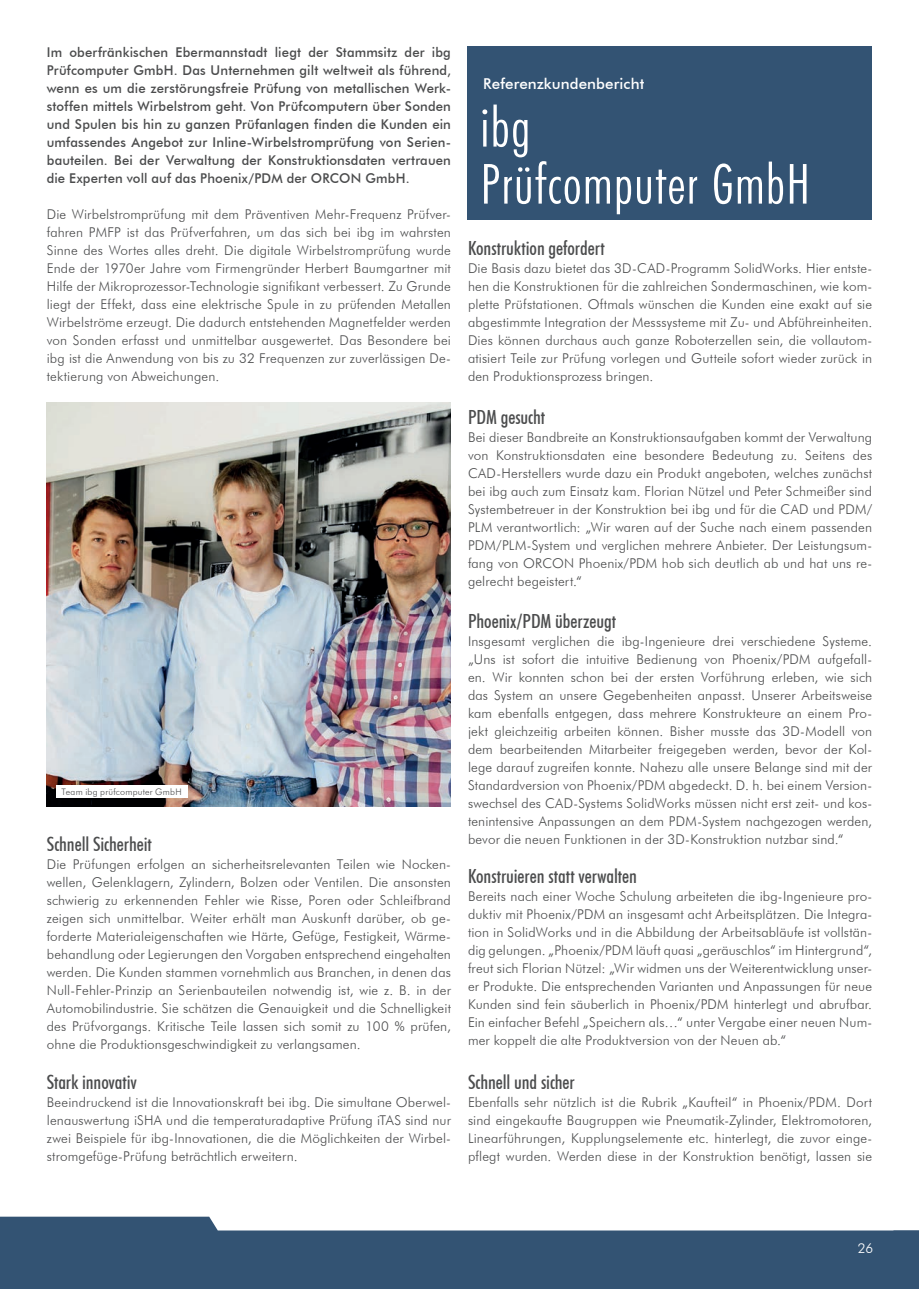
<style>
.page{position:relative;width:919px;height:1289px;background:#fff}
.page>*{position:absolute;margin:0;border:0;box-sizing:border-box;transform-origin:0 0}
.t1{font:300 condensed 55.5px/57px "Futura BT";letter-spacing:.02em;color:#fff}
.t2{font:500 condensed 19.5px "Futura BT";letter-spacing:-.005em;color:#4b4c4d}
.t3{font:500 15px "Futura BT";letter-spacing:.01em;color:#fff}
.t4{font:300 13.5px/18px "Futura BT";letter-spacing:.01em;color:#4b4c4d;text-align:justify}
.t5{font:500 13.5px/18px "Futura BT";letter-spacing:.01em;color:#4b4c4d;text-align:justify}
.t6{font:300 13.5px "Futura BT";color:#fff}
.t7{font:300 9px "Futura BT";letter-spacing:.025em;color:#4b4c4d}
</style>
<div class="page">
<svg style="left:0;top:1216px;width:918px;height:72px;background:#526d88"></svg>
<div style="left:467px;top:47px;width:404px;height:173px;background:#335373"></div>
<img style="left:47px;top:402px;width:404px;height:404px">
<div style="left:56px;top:785px;width:132px;height:12px;background:#fff"></div>
<p class="t5" style="left:47px;top:43px;width:405px">Im oberfränkischen Ebermannstadt liegt der Stammsitz der ibg Prüfcomputer GmbH. Das Unternehmen gilt weltweit als führend, wenn es um die zerstörungsfreie Prüfung von metallischen Werk&shy;stoffen mittels Wirbelstrom geht. Von Prüfcomputern über Sonden und Spulen bis hin zu ganzen Prüfanlagen finden die Kunden ein umfassendes Angebot zur Inline-Wirbelstromprüfung von Serien&shy;bauteilen. Bei der Verwaltung der Konstruktionsdaten vertrauen die Experten voll auf das Phoenix/PDM der ORCON GmbH.</p>
<p class="t4" style="left:47px;top:205px;width:405px">Die Wirbelstromprüfung mit dem Präventiven Mehr-Frequenz Prüfver&shy;fahren PMFP ist das Prüfverfahren, um das sich bei ibg im wahrsten Sinne des Wortes alles dreht. Die digitale Wirbelstromprüfung wurde Ende der 1970er Jahre vom Firmengründer Herbert Baumgartner mit Hilfe der Mikroprozessor-Technologie signifikant verbessert. Zu Grunde liegt der Effekt, dass eine elektrische Spule in zu prüfenden Metallen Wirbelströme erzeugt. Die dadurch entstehenden Magnetfelder werden von Sonden erfasst und unmittelbar ausgewertet. Das Besondere bei ibg ist die Anwendung von bis zu 32 Frequenzen zur zuverlässigen De&shy;tektierung von Abweichungen.</p>
<p class="t7" style="left:62px;top:786px;width:121px">Team ibg prüfcomputer GmbH</p>
<h2 class="t2" style="left:47px;top:832px;width:107px">Schnell Sicherheit</h2>
<p class="t4" style="left:47px;top:854px;width:405px">Die Prüfungen erfolgen an sicherheitsrelevanten Teilen wie Nocken&shy;wellen, Gelenklagern, Zylindern, Bolzen oder Ventilen. Die ansonsten schwierig zu erkennenden Fehler wie Risse, Poren oder Schleifbrand zeigen sich unmittelbar. Weiter erhält man Auskunft darüber, ob ge&shy;forderte Materialeigenschaften wie Härte, Gefüge, Festigkeit, Wärme&shy;behandlung oder Legierungen den Vorgaben entsprechend eingehalten werden. Die Kunden stammen vornehmlich aus Branchen, in denen das Null-Fehler-Prinzip an Serienbauteilen notwendig ist, wie z. B. in der Automobilindustrie. Sie schätzen die Genauigkeit und die Schnelligkeit des Prüfvorgangs. Kritische Teile lassen sich somit zu 100 % prüfen, ohne die Produktionsgeschwindigkeit zu verlangsamen.</p>
<h2 class="t2" style="left:47px;top:1069px;width:92px">Stark innovativ</h2>
<p class="t4" style="left:47px;top:1092px;width:405px">Beeindruckend ist die Innovationskraft bei ibg. Die simultane Oberwel&shy;lenauswertung iSHA und die temperaturadaptive Prüfung iTAS sind nur zwei Beispiele für ibg-Innovationen, die die Möglichkeiten der Wirbel&shy;stromgefüge-Prüfung beträchtlich erweitern.</p>
<p class="t3" style="left:483px;top:75px;width:163px">Referenzkundenbericht</p>
<h1 class="t1" style="left:480px;top:98px;width:332px">ibg<br>Prüfcomputer GmbH</h1>
<h2 class="t2" style="left:468px;top:236px;width:138px">Konstruktion gefordert</h2>
<p class="t4" style="left:468px;top:259px;width:405px">Die Basis dazu bietet das 3D-CAD-Programm SolidWorks. Hier entste&shy;hen die Konstruktionen für die zahlreichen Sondermaschinen, wie kom&shy;plette Prüfstationen. Oftmals wünschen die Kunden eine exakt auf sie abgestimmte Integration der Messsysteme mit Zu- und Abführeinheiten.<br>Dies können durchaus auch ganze Roboterzellen sein, die vollautom&shy;atisiert Teile zur Prüfung vorlegen und Gutteile sofort wieder zurück in den Produktionsprozess bringen.</p>
<h2 class="t2" style="left:468px;top:405px;width:79px">PDM gesucht</h2>
<p class="t4" style="left:468px;top:428px;width:405px">Bei dieser Bandbreite an Konstruktionsaufgaben kommt der Verwaltung von Konstruktionsdaten eine besondere Bedeutung zu. Seitens des CAD-Herstellers wurde dazu ein Produkt angeboten, welches zunächst bei ibg auch zum Einsatz kam. Florian Nützel und Peter Schmeißer sind Systembetreuer in der Konstruktion bei ibg und für die CAD und PDM/ PLM verantwortlich: „Wir waren auf der Suche nach einem passenden PDM/PLM-System und verglichen mehrere Anbieter. Der Leistungsum&shy;fang von ORCON Phoenix/PDM hob sich deutlich ab und hat uns re&shy;gelrecht begeistert.“</p>
<h2 class="t2" style="left:468px;top:608px;width:149px">Phoenix/PDM überzeugt</h2>
<p class="t4" style="left:468px;top:631px;width:405px">Insgesamt verglichen die ibg-Ingenieure drei verschiedene Systeme. „Uns ist sofort die intuitive Bedienung von Phoenix/PDM aufgefall&shy;en. Wir konnten schon bei der ersten Vorführung erleben, wie sich das System an unsere Gegebenheiten anpasst. Unserer Arbeitsweise kam ebenfalls entgegen, dass mehrere Konstrukteure an einem Pro&shy;jekt gleichzeitig arbeiten können. Bisher musste das 3D-Modell von dem bearbeitenden Mitarbeiter freigegeben werden, bevor der Kol&shy;lege darauf zugreifen konnte. Nahezu alle unsere Belange sind mit der Standardversion von Phoenix/PDM abgedeckt. D. h. bei einem Version&shy;swechsel des CAD-Systems SolidWorks müssen nicht erst zeit- und kos&shy;tenintensive Anpassungen an dem PDM-System nachgezogen werden, bevor die neuen Funktionen in der 3D-Konstruktion nutzbar sind.“</p>
<h2 class="t2" style="left:468px;top:864px;width:170px">Konstruieren statt verwalten</h2>
<p class="t4" style="left:468px;top:887px;width:405px">Bereits nach einer Woche Schulung arbeiteten die ibg-Ingenieure pro&shy;duktiv mit Phoenix/PDM an insgesamt acht Arbeitsplätzen. Die Integra&shy;tion in SolidWorks und in die Abbildung der Arbeitsabläufe ist vollstän&shy;dig gelungen. „Phoenix/PDM läuft quasi „geräuschlos“ im Hintergrund“, freut sich Florian Nützel: „Wir widmen uns der Weiterentwicklung unser&shy;er Produkte. Die entsprechenden Varianten und Anpassungen für neue Kunden sind fein säuberlich in Phoenix/PDM hinterlegt und abrufbar.<br>Ein einfacher Befehl „Speichern als…“ unter Vergabe einer neuen Num&shy;mer koppelt die alte Produktversion von der Neuen ab.“</p>
<h2 class="t2" style="left:468px;top:1070px;width:108px">Schnell und sicher</h2>
<p class="t4" style="left:468px;top:1093px;width:405px">Ebenfalls sehr nützlich ist die Rubrik „Kaufteil“ in Phoenix/PDM. Dort sind eingekaufte Baugruppen wie Pneumatik-Zylinder, Elektromotoren, Linearführungen, Kupplungselemente etc. hinterlegt, die zuvor einge&shy;pflegt wurden. Werden diese in der Konstruktion benötigt, lassen sie</p>
<p class="t6" style="left:857px;top:1239px;width:17px">26</p>
</div>
